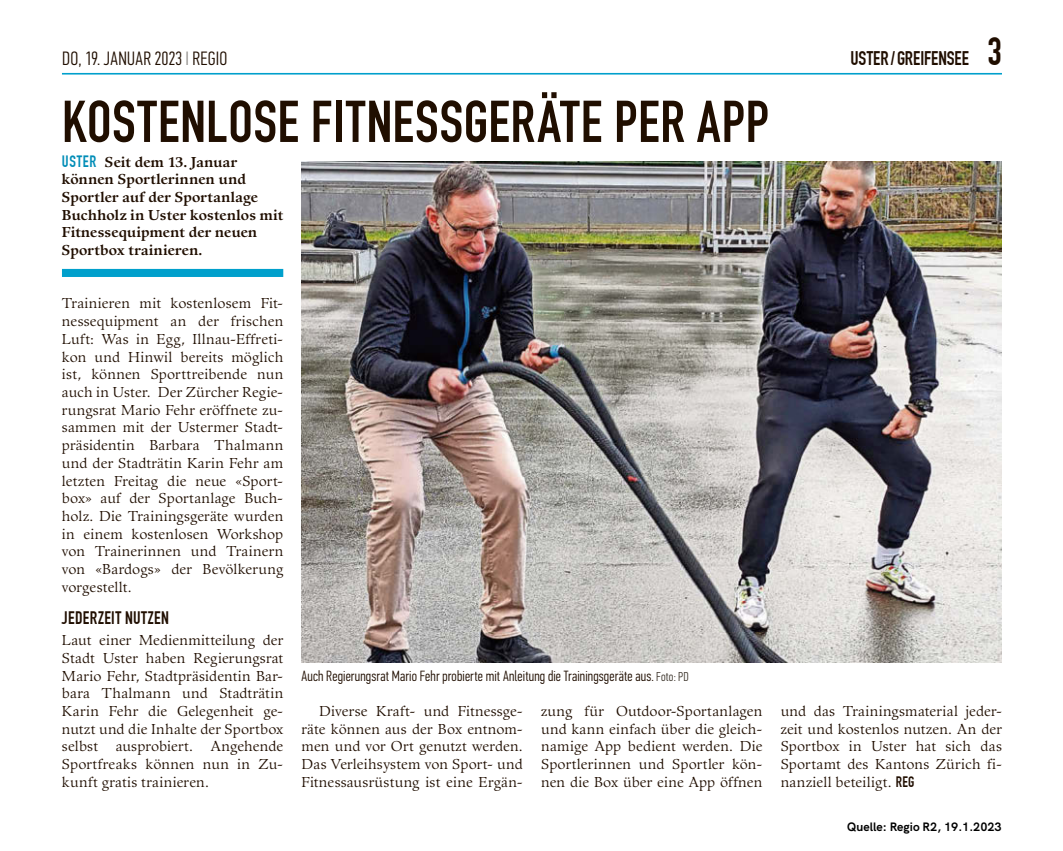
<style>
.page{position:relative;width:1063px;height:851px;background:#fff}
.page>*{position:absolute;margin:0;border:0;box-sizing:border-box;transform-origin:0 0}
.t1{font:57.9px "DIN1451 Com Engschrift";letter-spacing:.01em;color:#200e00}
.t2{font:300 19.35px "PF Din Text Comp Pro";letter-spacing:.01em;color:#200e00}
.t3{font:19.35px "DIN1451 Com Engschrift";color:#200e00}
.t4{font:17.7px "DIN1451 Com Engschrift";letter-spacing:.025em;color:#200e00}
.t5{font:300 14.85px "PF Din Text Comp Pro";letter-spacing:.01em;color:#200e00}
.t6{font:13.95px/17.7px "Guardi LT Std";letter-spacing:.015em;color:#200e00;text-align:justify}
.t7{font:700 13.95px/17.7px "Guardi LT Std";letter-spacing:.01em;color:#200e00}
.t8{font:700 12.15px "HK Grotesk";color:#000}
.s1{color:#8f8c89}
.s2{font-size:38.7px}
.s3{font-family:"DIN1451 Com Engschrift";font-weight:400;font-size:16.05px;color:#008db7}
.s4{font-size:12.9px;color:#3c342b}
.s5{font-family:"DIN1451 Com Engschrift";font-size:14.85px}
</style>
<div class="page">
<hr style="left:62px;top:73px;width:940px;height:2px;background:#00a0cc">
<div style="left:62px;top:269px;width:221px;height:8px;background:#00a0cc"></div>
<img style="left:302px;top:162px;width:700px;height:500px">
<p class="t2" style="left:62px;top:47px;width:167px">DO, 19. JANUAR 2023 <span class="s1">I</span> REGIO</p>
<p class="t3" style="left:850px;top:47px;width:153px">USTER / GREIFENSEE <span class="s2">3</span></p>
<h1 class="t1" style="left:62px;top:88px;width:709px">KOSTENLOSE FITNESSGERÄTE PER APP</h1>
<p class="t7" style="left:62px;top:153px;width:223px"><span class="s3">USTER</span> Seit dem 13. Januar können Sportlerinnen und<br>Sportler auf der Sportanlage<br>Buchholz in Uster kostenlos mit<br>Fitnessequipment der neuen<br>Sportbox trainieren.</p>
<p class="t6" style="left:62px;top:295px;width:223px">Trainieren mit kostenlosem Fit&shy;nessequipment an der frischen Luft: Was in Egg, Illnau-Effreti&shy;kon und Hinwil bereits möglich ist, können Sporttreibende nun auch in Uster. Der Zürcher Regie&shy;rungsrat Mario Fehr eröffnete zu&shy;sammen mit der Ustermer Stadt&shy;präsidentin Barbara Thalmann und der Stadträtin Karin Fehr am letzten Freitag die neue «Sport&shy;box» auf der Sportanlage Buch&shy;holz. Die Trainingsgeräte wurden in einem kostenlosen Workshop von Trainerinnen und Trainern von «Bardogs» der Bevölkerung vorgestellt.</p>
<p class="t4" style="left:62px;top:607px;width:109px">JEDERZEIT NUTZEN</p>
<p class="t6" style="left:62px;top:631px;width:223px">Laut einer Medienmitteilung der Stadt Uster haben Regierungsrat Mario Fehr, Stadtpräsidentin Bar&shy;bara Thalmann und Stadträtin Karin Fehr die Gelegenheit ge&shy;nutzt und die Inhalte der Sportbox selbst</p>
<p class="t5" style="left:302px;top:666px;width:389px">Auch Regierungsrat Mario Fehr probierte mit Anleitung die Trainingsgeräte aus. <span class="s4">Foto: PD</span></p>
<p class="t6" style="left:302px;top:702px;width:223px;text-indent:18px">Diverse Kraft- und Fitnessge&shy;räte können aus der Box entnom&shy;men und vor Ort genutzt werden.<br>Das Verleihsystem von Sport- und Fitnessausrüstung ist eine Ergän-</p>
<p class="t6" style="left:541px;top:702px;width:223px">zung für Outdoor-Sportanlagen und kann einfach über die gleich&shy;namige App bedient werden. Die Sportlerinnen und Sportler kön&shy;nen die Box über eine App öffnen</p>
<p class="t6" style="left:781px;top:702px;width:223px">und das Trainingsmaterial jeder&shy;zeit und kostenlos nutzen. An der Sportbox in Uster hat sich das Sportamt des Kantons Zürich fi&shy;nanziell beteiligt. <span class="s5">REG</span></p>
<p class="t6" style="left:62px;top:737px;width:223px;text-indent:149px">Angehende Sportfreaks können nun in Zu&shy;kunft gratis trainieren.</p>
<p class="t6" style="left:116px;top:737px;width:79px">ausprobiert.</p>
<p class="t8" style="left:847px;top:817px;width:156px">Quelle: Regio R2, 19.1.2023</p>
</div>
